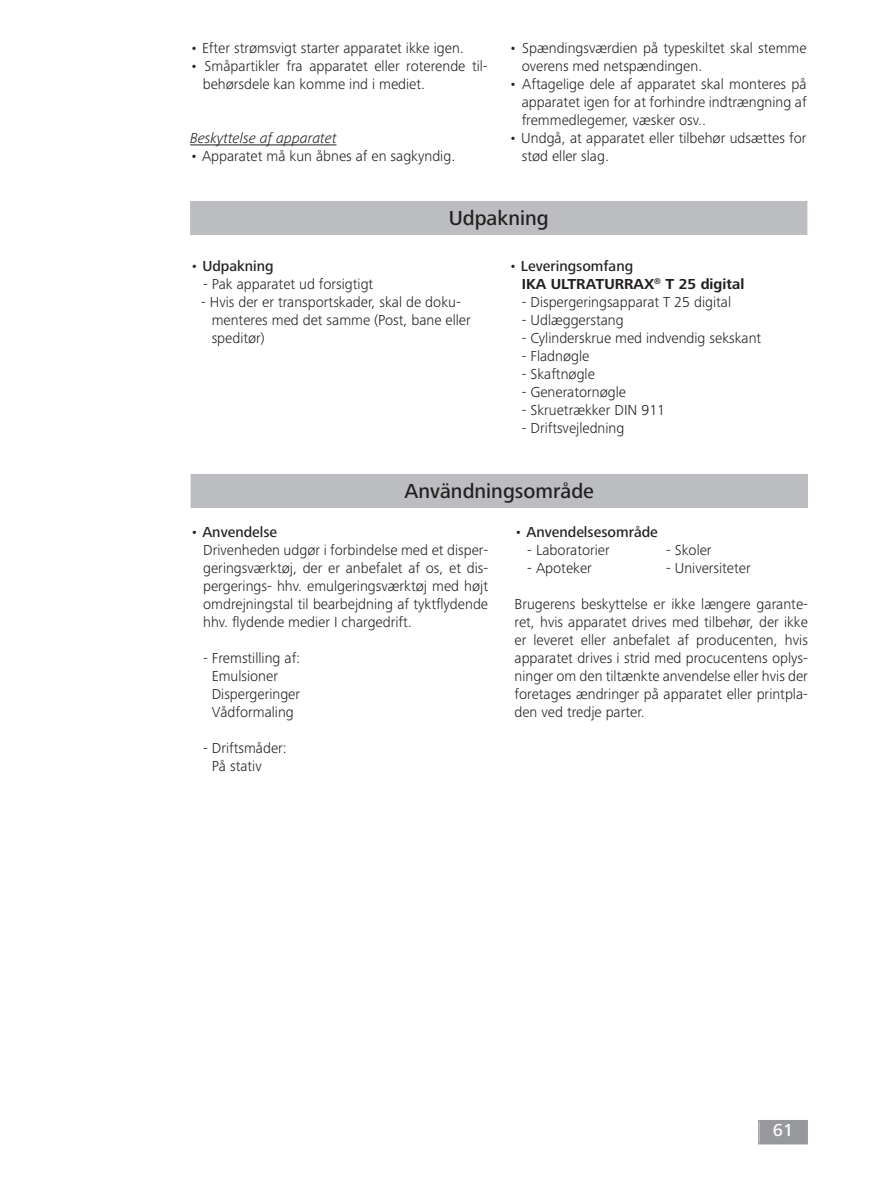
<style>
.page{position:relative;width:893px;height:1187px;background:#fff}
.page>*{position:absolute;margin:0;border:0;box-sizing:border-box;transform-origin:0 0}
.t1{font:500 21px "Frutiger Next IKA";color:#231f20}
.t2{font:500 18px "Frutiger Next IKA";color:#fff}
.t3{font:300 15px/18px "Frutiger Next IKA";color:#231f20}
.t4{font:700 15px/18px "Frutiger Next IKA";color:#231f20}
.t5{font:500 15px "Frutiger Next IKA";color:#231f20}
.t6{font:italic 300 15px "Frutiger Next IKA";color:#231f20}
.s1{font-weight:300}
.s2{font-weight:500}
</style>
<div class="page">
<svg style="left:758px;top:1120px;width:50px;height:24px"></svg>
<div style="left:191px;top:202px;width:616px;height:32px;background:#bcbdc0"></div>
<div style="left:190px;top:201px;width:617px;height:34px;border:2px solid #bcbdc0"></div>
<div style="left:191px;top:474px;width:616px;height:33px;background:#bcbdc0"></div>
<div style="left:191px;top:474px;width:617px;height:34px;border:2px solid #bcbdc0"></div>
<hr style="left:190px;top:144px;width:146px;height:1px;background:#231f20">
<p class="t3" style="left:190px;top:39px;width:275px">• Efter strømsvigt starter apparatet ikke igen.</p>
<p class="t3" style="left:203px;top:57px;width:286px;text-indent:-13px">• Småpartikler fra apparatet eller roterende til&shy;behørsdele kan komme ind i mediet.</p>
<p class="t6" style="left:190px;top:130px;width:148px">Beskyttelse af apparatet</p>
<p class="t3" style="left:190px;top:147px;width:267px">• Apparatet må kun åbnes af en sagkyndig.</p>
<p class="t3" style="left:522px;top:39px;width:286px;text-indent:-13px">• Spændingsværdien på typeskiltet skal stemme overens med netspændingen.</p>
<p class="t3" style="left:522px;top:75px;width:286px;text-align:justify;text-indent:-13px">• Aftagelige dele af apparatet skal monteres på apparatet igen for at forhindre indtrængning af fremmedlegemer, væsker osv..</p>
<p class="t3" style="left:522px;top:129px;width:286px;text-indent:-13px">• Undgå, at apparatet eller tilbehør udsættes for stød eller slag.</p>
<h1 class="t1" style="left:449px;top:206px;width:101px">Udpakning</h1>
<p class="t5" style="left:190px;top:258px;width:85px"><span class="s1">•</span> Udpakning</p>
<p class="t3" style="left:203px;top:275px;width:172px">- Pak apparatet ud forsigtigt</p>
<p class="t3" style="left:212px;top:293px;width:261px;text-indent:-11px">- Hvis der er transportskader, skal de doku&shy;menteres med det samme (Post, bane eller speditør)</p>
<p class="t4" style="left:522px;top:258px;width:224px;text-indent:-13px"><span class="s1">•</span> <span class="s2">Leveringsomfang<br></span>IKA ULTRATURRAX<sup>®</sup> T 25 digital</p>
<p class="t3" style="left:522px;top:293px;width:211px">- Dispergeringsapparat T 25 digital</p>
<p class="t3" style="left:522px;top:311px;width:104px">- Udlæggerstang</p>
<p class="t3" style="left:522px;top:329px;width:241px">- Cylinderskrue med indvendig sekskant</p>
<p class="t3" style="left:522px;top:347px;width:69px">- Fladnøgle</p>
<p class="t3" style="left:522px;top:365px;width:75px">- Skaftnøgle</p>
<p class="t3" style="left:522px;top:383px;width:106px">- Generatornøgle</p>
<p class="t3" style="left:522px;top:401px;width:145px">- Skruetrækker DIN 911</p>
<p class="t3" style="left:522px;top:419px;width:104px">- Driftsvejledning</p>
<h1 class="t1" style="left:405px;top:479px;width:191px">Användningsområde</h1>
<p class="t5" style="left:514px;top:523px;width:145px"><span class="s1">•</span> Anvendelsesområde</p>
<p class="t3" style="left:527px;top:540px;width:84px">- Laboratorier</p>
<p class="t3" style="left:666px;top:540px;width:47px">- Skoler</p>
<p class="t3" style="left:527px;top:558px;width:66px">- Apoteker</p>
<p class="t3" style="left:666px;top:558px;width:86px">- Universiteter</p>
<p class="t3" style="left:514px;top:594px;width:295px;text-align:justify">Brugerens beskyttelse er ikke længere garante&shy;ret, hvis apparatet drives med tilbehør, der ikke er leveret eller anbefalet af producenten, hvis apparatet drives i strid med procucentens oplys&shy;ninger om den tiltænkte anvendelse eller hvis der foretages ændringer på apparatet eller printpla&shy;den ved tredje parter.</p>
<p class="t3" style="left:203px;top:522px;width:286px;text-indent:-13px">• <span class="s2">Anvendelse<br></span>Drivenheden udgør i forbindelse med et disper&shy;geringsværktøj, der er anbefalet af os, et dis&shy;pergerings- hhv. emulgeringsværktøj med højt omdrejningstal til bearbejdning af tyktflydende hhv. flydende medier I chargedrift.</p>
<p class="t3" style="left:212px;top:648px;width:90px;text-indent:-9px">- Fremstilling af:<br>Emulsioner<br>Dispergeringer<br>Vådformaling</p>
<p class="t3" style="left:212px;top:738px;width:77px;text-indent:-9px">- Driftsmåder:<br>På stativ</p>
<p class="t2" style="left:773px;top:1119px;width:22px">61</p>
</div>
